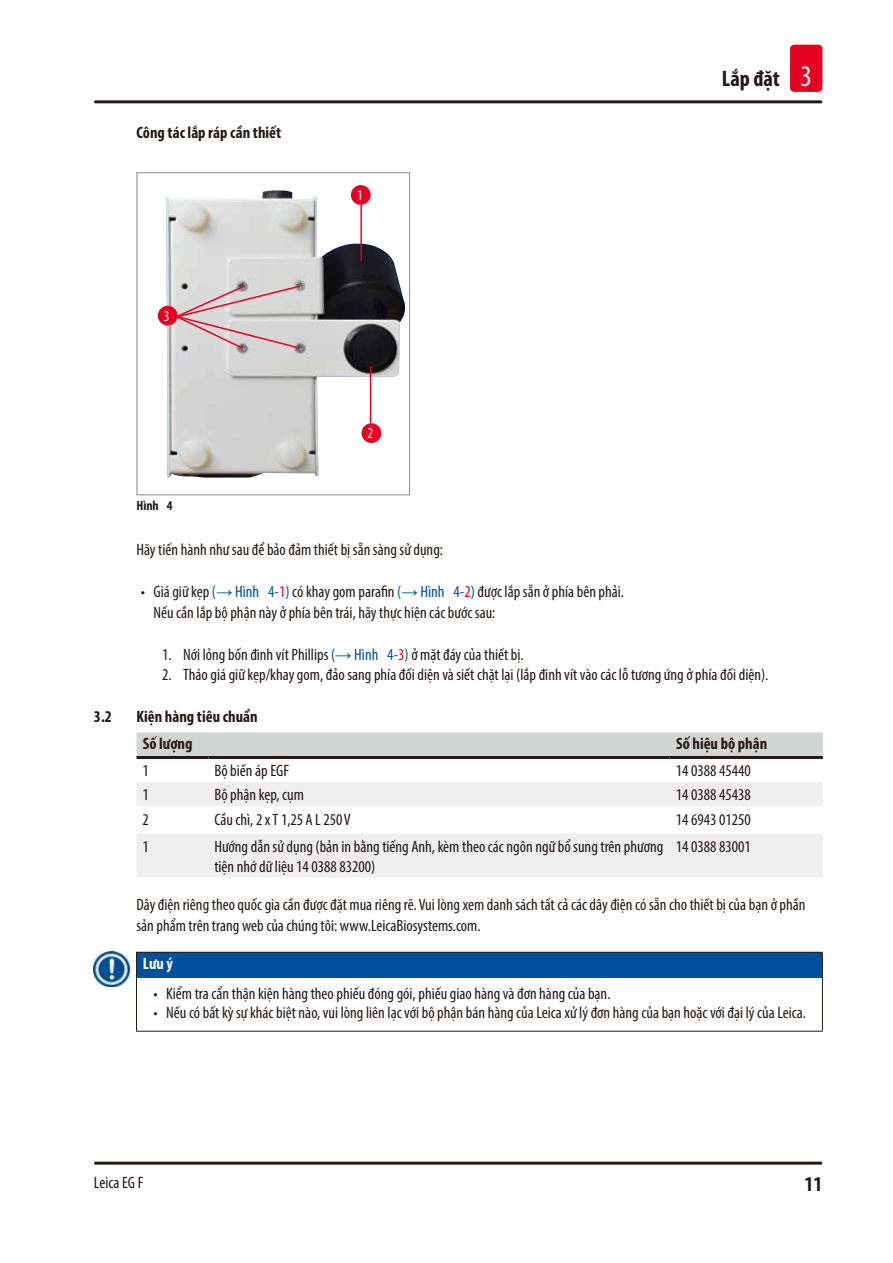
<style>
.page{position:relative;width:893px;height:1263px;background:#fff}
.page>*{position:absolute;margin:0;border:0;box-sizing:border-box;transform-origin:0 0}
.t1{font:700 condensed 22.5px "Myriad Pro";color:#231916}
.t2{font:700 condensed 21px "Myriad Pro";color:#231916}
.Description_text{font:condensed 16.5px/20.9px "Myriad Pro";color:#231916}
.Table_text{font:condensed 16.5px/19.8px "Myriad Pro";color:#231916}
.Subheading{font:700 condensed 16.5px "Myriad Pro";color:#231916}
.Table_heading{font:700 condensed 16.5px "Myriad Pro";color:#231916}
.Signalword__no_use_a{font:700 condensed 16.5px "Myriad Pro";color:#fff}
.t3{font:condensed 15px "Myriad Pro";color:#fff}
.t4{font:700 condensed 13.5px "Myriad Pro";color:#231916}
.s1{font-weight:400;font-size:30px;color:#fff}
.s2{color:#00509e}
.s3{font-family:"Arial";font-stretch:normal;color:#00509e}
.s4{color:#e60021}
</style>
<div class="page">
<hr style="left:95px;top:100px;width:726px;height:3px;background:#231916">
<hr style="left:95px;top:1161px;width:726px;height:3px;background:#231916">
<div style="left:790px;top:45px;width:32px;height:47px;background:#e60021;border-radius:4px"></div>
<img style="left:166px;top:190px;width:240px;height:288px">
<div style="left:137px;top:172px;width:273px;height:323px;border:1px solid #898989"></div>
<div style="left:351px;top:185px;width:20px;height:20px;background:#e60021;border-radius:50%"></div>
<div style="left:361px;top:423px;width:20px;height:20px;background:#e60021;border-radius:50%"></div>
<div style="left:158px;top:306px;width:20px;height:20px;background:#e60021;border-radius:50%"></div>
<svg style="left:175px;top:284px;width:126px;height:66px"></svg>
<hr style="left:360px;top:204px;width:2px;height:56px;background:#e60021">
<hr style="left:370px;top:366px;width:1px;height:57px;background:#e60021">
<div style="left:136px;top:732px;width:687px;height:24px;background:#d3d4d4"></div>
<svg style="left:137px;top:782px;width:686px;height:95px;fill:#efeff0"></svg>
<hr style="left:136px;top:756px;width:72px;height:3px;background:#231916">
<hr style="left:208px;top:756px;width:28px;height:3px;background:#231916">
<hr style="left:236px;top:756px;width:434px;height:3px;background:#231916">
<hr style="left:670px;top:756px;width:153px;height:3px;background:#231916">
<div style="left:136px;top:952px;width:686px;height:26px;background:#00509e"></div>
<hr style="left:136px;top:978px;width:1px;height:53px;background:#231916">
<hr style="left:822px;top:978px;width:1px;height:53px;background:#231916">
<hr style="left:136px;top:1031px;width:687px;height:1px;background:#231916">
<hr style="left:136px;top:952px;width:687px;height:1px;background:#231916">
<svg style="left:136px;top:953px;width:1px;height:25px"></svg>
<svg style="left:822px;top:953px;width:1px;height:25px"></svg>
<img style="left:94px;top:951px;width:35px;height:35px">
<p class="Subheading" style="left:136px;top:122px;width:146px">Công tác lắp ráp cần thiết</p>
<p class="t3" style="left:164px;top:307px;width:7px">3</p>
<p class="t4" style="left:136px;top:497px;width:37px">Hình 4</p>
<p class="t3" style="left:357px;top:186px;width:7px">1</p>
<p class="t3" style="left:368px;top:424px;width:7px">2</p>
<h1 class="t1" style="left:722px;top:65px;width:92px">Lắp đặt <span class="s1">3</span></h1>
<p class="Description_text" style="left:136px;top:539px;width:308px">Hãy tiến hành như sau để bảo đảm thiết bị sẵn sàng sử dụng:</p>
<p class="Description_text" style="left:153px;top:581px;width:472px;text-indent:-13px">• Giá giữ kẹp <span class="s2">(</span><span class="s3">→</span> <span class="s2">Hình 4‑</span><span class="s4">1</span><span class="s2">)</span> có khay gom parafin <span class="s2">(</span><span class="s3">→</span> <span class="s2">Hình 4‑</span><span class="s4">2</span><span class="s2">)</span> được lắp sẵn ở phía bên phải.<br>Nếu cần lắp bộ phận này ở phía bên trái, hãy thực hiện các bước sau:</p>
<p class="Description_text" style="left:162px;top:643px;width:363px">1. Nới lỏng bốn đinh vít Phillips <span class="s2">(</span><span class="s3">→</span> <span class="s2">Hình 4‑</span><span class="s4">3</span><span class="s2">)</span> ở mặt đáy của thiết bị.</p>
<p class="Description_text" style="left:162px;top:664px;width:608px">2. Tháo giá giữ kẹp/khay gom, đảo sang phía đối diện và siết chặt lại (lắp đinh vít vào các lỗ tương ứng ở phía đối diện).</p>
<p class="Subheading" style="left:94px;top:706px;width:19px">3.2</p>
<p class="Subheading" style="left:136px;top:706px;width:123px">Kiện hàng tiêu chuẩn</p>
<p class="Table_heading" style="left:143px;top:733px;width:51px">Số lượng</p>
<p class="Table_heading" style="left:676px;top:733px;width:93px">Số hiệu bộ phận</p>
<p class="Table_text" style="left:142px;top:760px;width:8px">1</p>
<p class="Table_text" style="left:214px;top:760px;width:76px">Bộ biến áp EGF</p>
<p class="Table_text" style="left:676px;top:760px;width:77px">14 0388 45440</p>
<p class="Table_text" style="left:142px;top:785px;width:8px">1</p>
<p class="Table_text" style="left:214px;top:785px;width:91px">Bộ phận kẹp, cụm</p>
<p class="Table_text" style="left:676px;top:785px;width:77px">14 0388 45438</p>
<p class="Table_text" style="left:142px;top:809px;width:8px">2</p>
<p class="Table_text" style="left:214px;top:809px;width:138px">Cầu chì, 2 x T 1,25 A L 250V</p>
<p class="Table_text" style="left:676px;top:809px;width:77px">14 6943 01250</p>
<p class="Table_text" style="left:142px;top:836px;width:8px">1</p>
<p class="Table_text" style="left:214px;top:836px;width:450px">Hướng dẫn sử dụng (bản in bằng tiếng Anh, kèm theo các ngôn ngữ bổ sung trên phương tiện nhớ dữ liệu 14 0388 83200)</p>
<p class="Table_text" style="left:676px;top:836px;width:77px">14 0388 83001</p>
<p class="Description_text" style="left:136px;top:894px;width:670px">Dây điện riêng theo quốc gia cần được đặt mua riêng rẽ. Vui lòng xem danh sách tất cả các dây điện có sẵn cho thiết bị của bạn ở phần sản phẩm trên trang web của chúng tôi: www.LeicaBiosystems.com.</p>
<p class="Signalword__no_use_a" style="left:143px;top:953px;width:32px">Lưu ý</p>
<p class="Description_text" style="left:153px;top:982px;width:458px">• Kiểm tra cẩn thận kiện hàng theo phiếu đóng gói, phiếu giao hàng và đơn hàng của bạn.</p>
<p class="Description_text" style="left:153px;top:1002px;width:654px">• Nếu có bất kỳ sự khác biệt nào, vui lòng liên lạc với bộ phận bán hàng của Leica xử lý đơn hàng của bạn hoặc với đại lý của Leica.</p>
<p class="Description_text" style="left:94px;top:1171px;width:51px">Leica EG F</p>
<p class="t2" style="left:804px;top:1171px;width:19px">11</p>
</div>
